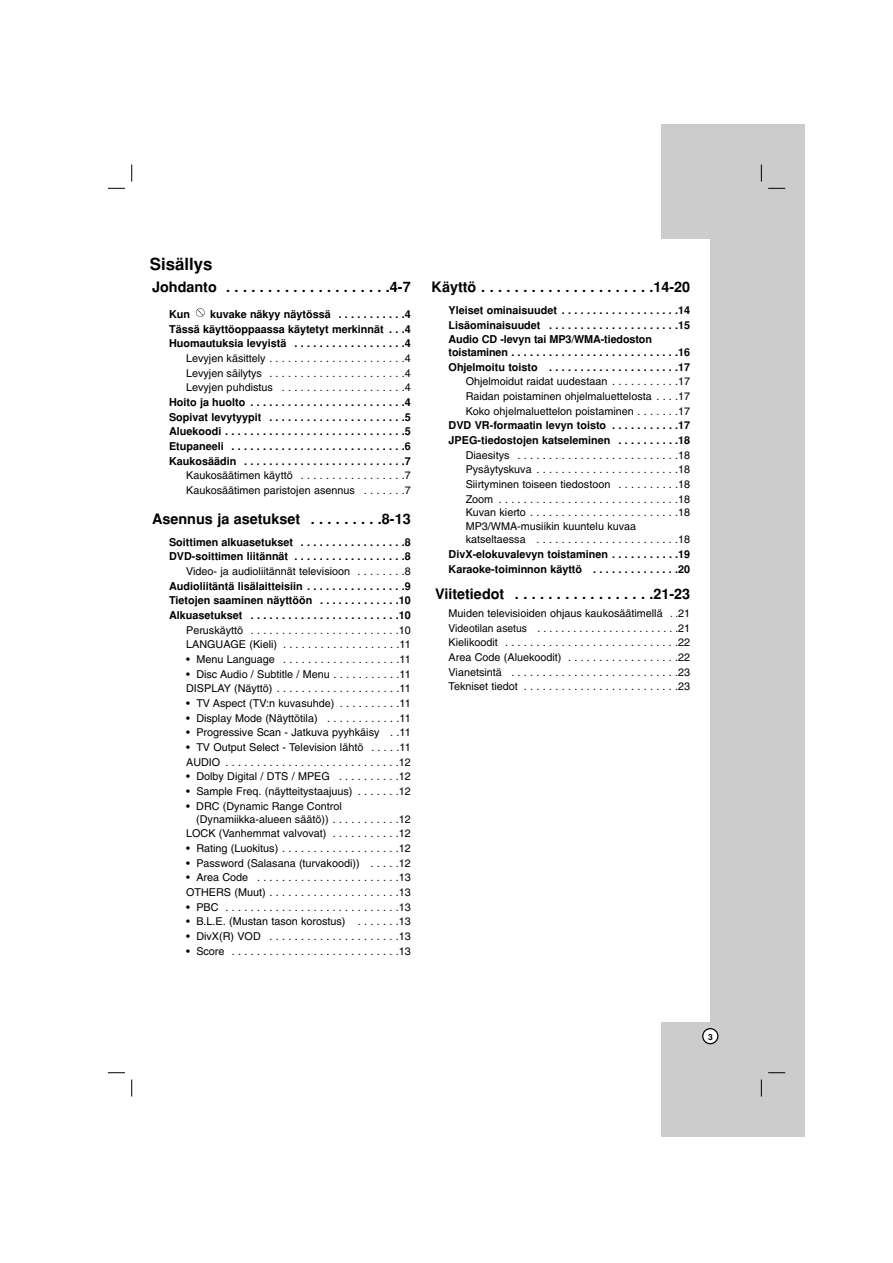
<style>
.page{position:relative;width:893px;height:1263px;background:#fff}
.page>*{position:absolute;margin:0;border:0;box-sizing:border-box;transform-origin:0 0}
.t1{font:700 16.8px "Helvetica";color:#000}
.t2{font:700 14.4px "Helvetica";color:#000}
.t3{font:10.8px/14.7px "Helvetica";color:#000}
.t4{font:700 10.8px/14.7px "Helvetica";color:#000;text-align:justify}
.t5{font:700 8.4px "Helvetica";color:#000}
</style>
<div class="page">
<div style="left:660px;top:124px;width:144px;height:1013px;background:#ccc"></div>
<div style="left:600px;top:239px;width:110px;height:783px;background:#fff"></div>
<svg style="left:131px;top:165px;width:1px;height:17px"></svg>
<svg style="left:761px;top:165px;width:1px;height:17px"></svg>
<svg style="left:131px;top:1080px;width:1px;height:17px"></svg>
<svg style="left:761px;top:1080px;width:1px;height:17px"></svg>
<svg style="left:108px;top:188px;width:17px;height:1px"></svg>
<svg style="left:768px;top:188px;width:17px;height:1px"></svg>
<svg style="left:108px;top:1072px;width:17px;height:1px"></svg>
<svg style="left:768px;top:1072px;width:17px;height:1px"></svg>
<svg style="left:702px;top:1028px;width:16px;height:16px"></svg>
<svg style="left:196px;top:308px;width:9px;height:9px"></svg>
<h1 class="t1" style="left:150px;top:258px;width:64px">Sisällys</h1>
<h2 class="t2" style="left:152px;top:282px;width:260px">Johdanto . . . . . . . . . . . . . . . . . . . .4-7</h2>
<p class="t4" style="left:169px;top:308px;width:22px">Kun</p>
<p class="t4" style="left:169px;top:308px;width:243px;text-indent:41px">kuvake näkyy näytössä . . . . . . . . . . .4<br>Tässä käyttöoppaassa käytetyt merkinnät . . .4<br>Huomautuksia levyistä . . . . . . . . . . . . . . . . . .4</p>
<p class="t3" style="left:186px;top:352px;width:226px;text-align:justify">Levyjen käsittely . . . . . . . . . . . . . . . . . . . . . .4<br>Levyjen säilytys . . . . . . . . . . . . . . . . . . . . . .4<br>Levyjen puhdistus . . . . . . . . . . . . . . . . . . . .4</p>
<p class="t4" style="left:169px;top:396px;width:243px">Hoito ja huolto . . . . . . . . . . . . . . . . . . . . . . . . .4<br>Sopivat levytyypit . . . . . . . . . . . . . . . . . . . . . .5<br>Aluekoodi . . . . . . . . . . . . . . . . . . . . . . . . . . . . .5<br>Etupaneeli . . . . . . . . . . . . . . . . . . . . . . . . . . . .6<br>Kaukosäädin . . . . . . . . . . . . . . . . . . . . . . . . . .7</p>
<p class="t3" style="left:186px;top:469px;width:226px">Kaukosäätimen käyttö . . . . . . . . . . . . . . . . .7<br>Kaukosäätimen paristojen asennus . . . . . . .7</p>
<h2 class="t2" style="left:152px;top:514px;width:260px">Asennus ja asetukset . . . . . . . . .8-13</h2>
<p class="t4" style="left:169px;top:536px;width:243px">Soittimen alkuasetukset . . . . . . . . . . . . . . . . .8<br>DVD-soittimen liitännät . . . . . . . . . . . . . . . . . .8</p>
<p class="t3" style="left:186px;top:565px;width:226px">Video- ja audioliitännät televisioon . . . . . . . .8</p>
<p class="t4" style="left:169px;top:580px;width:243px">Audioliitäntä lisälaitteisiin . . . . . . . . . . . . . . . .9<br>Tietojen saaminen näyttöön . . . . . . . . . . . . .10<br>Alkuasetukset . . . . . . . . . . . . . . . . . . . . . . . .10</p>
<p class="t3" style="left:186px;top:624px;width:226px">Peruskäyttö . . . . . . . . . . . . . . . . . . . . . . . .10<br>LANGUAGE (Kieli) . . . . . . . . . . . . . . . . . . .11</p>
<p class="t3" style="left:186px;top:653px;width:226px">• Menu Language . . . . . . . . . . . . . . . . . . .11</p>
<p class="t3" style="left:186px;top:668px;width:226px">• Disc Audio / Subtitle / Menu . . . . . . . . . . .11<br>DISPLAY (Näyttö) . . . . . . . . . . . . . . . . . . . .11</p>
<p class="t3" style="left:186px;top:697px;width:226px">• TV Aspect (TV:n kuvasuhde) . . . . . . . . . .11</p>
<p class="t3" style="left:186px;top:712px;width:226px">• Display Mode (Näyttötila) . . . . . . . . . . . .11</p>
<p class="t3" style="left:186px;top:726px;width:226px">• Progressive Scan - Jatkuva pyyhkäisy . .11</p>
<p class="t3" style="left:186px;top:741px;width:226px">• TV Output Select - Television lähtö . . . . .11<br>AUDIO . . . . . . . . . . . . . . . . . . . . . . . . . . . .12</p>
<p class="t3" style="left:186px;top:770px;width:226px">• Dolby Digital / DTS / MPEG . . . . . . . . . .12</p>
<p class="t3" style="left:186px;top:785px;width:226px">• Sample Freq. (näytteitystaajuus) . . . . . . .12</p>
<p class="t3" style="left:196px;top:800px;width:216px;line-height:12.9px;text-indent:-10px">• DRC (Dynamic Range Control (Dynamiikka-alueen säätö)) . . . . . . . . . . .12</p>
<p class="t3" style="left:186px;top:827px;width:226px">LOCK (Vanhemmat valvovat) . . . . . . . . . . .12</p>
<p class="t3" style="left:186px;top:842px;width:226px">• Rating (Luokitus) . . . . . . . . . . . . . . . . . . .12</p>
<p class="t3" style="left:186px;top:857px;width:226px">• Password (Salasana (turvakoodi)) . . . . .12</p>
<p class="t3" style="left:186px;top:871px;width:226px">• Area Code . . . . . . . . . . . . . . . . . . . . . . .13<br>OTHERS (Muut) . . . . . . . . . . . . . . . . . . . . .13</p>
<p class="t3" style="left:186px;top:900px;width:226px">• PBC . . . . . . . . . . . . . . . . . . . . . . . . . . . .13</p>
<p class="t3" style="left:186px;top:915px;width:226px">• B.L.E. (Mustan tason korostus) . . . . . . .13</p>
<p class="t3" style="left:186px;top:930px;width:226px">• DivX(R) VOD . . . . . . . . . . . . . . . . . . . . .13</p>
<p class="t3" style="left:186px;top:944px;width:226px">• Score . . . . . . . . . . . . . . . . . . . . . . . . . . .13</p>
<h2 class="t2" style="left:431px;top:282px;width:260px">Käyttö . . . . . . . . . . . . . . . . . . . . .14-20</h2>
<p class="t4" style="left:448px;top:304px;width:243px">Yleiset ominaisuudet . . . . . . . . . . . . . . . . . . .14<br>Lisäominaisuudet . . . . . . . . . . . . . . . . . . . . .15<br>Audio CD -levyn tai MP3/WMA-tiedoston</p>
<p class="t4" style="left:448px;top:346px;width:243px">toistaminen . . . . . . . . . . . . . . . . . . . . . . . . . . .16<br>Ohjelmoitu toisto . . . . . . . . . . . . . . . . . . . . .17</p>
<p class="t3" style="left:465px;top:375px;width:226px;text-align:justify">Ohjelmoidut raidat uudestaan . . . . . . . . . . .17<br>Raidan poistaminen ohjelmaluettelosta . . . .17<br>Koko ohjelmaluettelon poistaminen . . . . . . .17</p>
<p class="t4" style="left:448px;top:419px;width:243px">DVD VR-formaatin levyn toisto . . . . . . . . . . .17<br>JPEG-tiedostojen katseleminen . . . . . . . . . .18</p>
<p class="t3" style="left:465px;top:449px;width:226px;text-align:justify">Diaesitys . . . . . . . . . . . . . . . . . . . . . . . . . .18<br>Pysäytyskuva . . . . . . . . . . . . . . . . . . . . . . .18<br>Siirtyminen toiseen tiedostoon . . . . . . . . . .18<br>Zoom . . . . . . . . . . . . . . . . . . . . . . . . . . . . .18</p>
<p class="t3" style="left:465px;top:506px;width:226px">Kuvan kierto . . . . . . . . . . . . . . . . . . . . . . . .18<br>MP3/WMA-musiikin kuuntelu kuvaa</p>
<p class="t3" style="left:465px;top:533px;width:226px">katseltaessa . . . . . . . . . . . . . . . . . . . . . . .18</p>
<p class="t4" style="left:448px;top:548px;width:243px">DivX-elokuvalevyn toistaminen . . . . . . . . . . .19<br>Karaoke-toiminnon käyttö . . . . . . . . . . . . . .20</p>
<h2 class="t2" style="left:435px;top:589px;width:257px">Viitetiedot . . . . . . . . . . . . . . . . .21-23</h2>
<p class="t3" style="left:448px;top:607px;width:243px;text-align:justify">Muiden televisioiden ohjaus kaukosäätimellä . .21<br>Videotilan asetus . . . . . . . . . . . . . . . . . . . . . . . .21<br>Kielikoodit . . . . . . . . . . . . . . . . . . . . . . . . . . . .22<br>Area Code (Aluekoodit) . . . . . . . . . . . . . . . . . .22<br>Vianetsintä . . . . . . . . . . . . . . . . . . . . . . . . . . .23<br>Tekniset tiedot . . . . . . . . . . . . . . . . . . . . . . . . .23</p>
<p class="t5" style="left:708px;top:1034px;width:6px">3</p>
</div>
